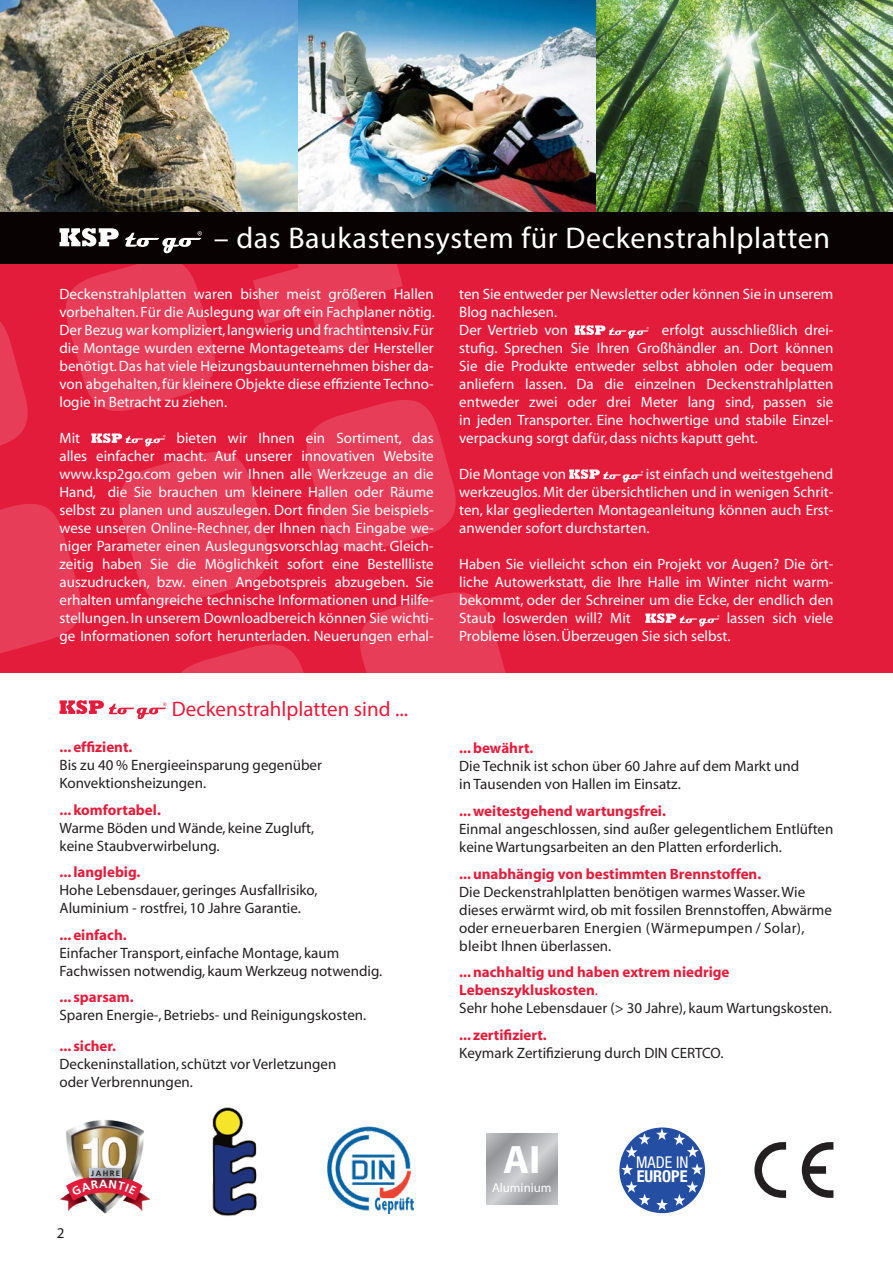
<style>
.page{position:relative;width:893px;height:1263px;background:#fff}
.page>*{position:absolute;margin:0;border:0;box-sizing:border-box;transform-origin:0 0}
.t1{font:700 39.75px "Myriad Pro";color:#fff}
.t2{font:30px "Myriad Pro";letter-spacing:.02em;color:#fff}
.t3{font:21px "Myriad Pro";color:#e41c3b}
.t4{font:700 condensed 16.2px "Helvetica Neue";color:#fff}
.t5{font:condensed 16.2px "Helvetica Neue";color:#fff}
.t6{font:15px/18px "Myriad";color:#fff;text-align:justify}
.t7{font:15px/18px "Myriad";color:#231f20}
.t8{font:700 15px/18px "Myriad";color:#e41c3b}
.t9{font:15px "Myriad Pro";color:#231f20}
.t10{font:12.9px "Myriad Pro";color:#fff}
.t11{font:700 7.8px "Frutiger";letter-spacing:.18em;color:#231f20}
.s1{font-weight:400}
.s2{font-weight:400;color:#231f20}
</style>
<div class="page">
<div style="left:0;top:174px;width:893px;height:499px;background:#e41c3b"></div>
<svg style="left:181px;top:644px;width:123px;height:29px"></svg>
<svg style="left:0;top:322px;width:28px;height:124px"></svg>
<svg style="left:0;top:504px;width:81px;height:149px"></svg>
<svg style="left:360px;top:592px;width:146px;height:81px"></svg>
<svg style="left:306px;top:400px;width:150px;height:152px"></svg>
<svg style="left:253px;top:264px;width:150px;height:91px"></svg>
<img style="left:298px;top:0;width:594px;height:213px">
<img style="left:0;top:0;width:298px;height:213px">
<div style="left:0;top:213px;width:893px;height:51px;background:#080302"></div>
<svg style="left:60px;top:228px;width:155px;height:183px"></svg>
<svg style="left:60px;top:700px;width:106px;height:19px"></svg>
<svg style="left:91px;top:433px;width:178px;height:171px"></svg>
<svg style="left:575px;top:325px;width:74px;height:13px"></svg>
<svg style="left:569px;top:469px;width:74px;height:13px"></svg>
<svg style="left:645px;top:613px;width:74px;height:13px"></svg>
<div style="left:619px;top:1127px;width:86px;height:86px;background:#244ea1;border-radius:50%"></div>
<svg style="left:626px;top:1133px;width:24px;height:24px"></svg>
<svg style="left:656px;top:1128px;width:43px;height:29px"></svg>
<svg style="left:621px;top:1163px;width:12px;height:12px"></svg>
<svg style="left:691px;top:1163px;width:12px;height:12px"></svg>
<svg style="left:656px;top:1181px;width:42px;height:29px"></svg>
<svg style="left:626px;top:1181px;width:24px;height:24px"></svg>
<svg style="left:754px;top:1142px;width:32px;height:56px"></svg>
<svg style="left:802px;top:1142px;width:31px;height:56px"></svg>
<svg style="left:486px;top:1133px;width:71px;height:72px;background:#b2b3b6"></svg>
<img style="left:327px;top:1126px;width:87px;height:87px">
<img style="left:213px;top:1107px;width:44px;height:109px">
<img style="left:60px;top:1120px;width:91px;height:93px">
<div style="left:81px;top:1164px;width:49px;height:26px;background:#231f20;opacity:.75"></div>
<svg style="left:90px;top:1168px;width:32px;height:8px"></svg>
<hr style="left:892px;top:0;width:1px;height:235px;background:#e41c3b">
<svg style="left:66px;top:1176px;width:76px;height:24px;background:#c54756"></svg>
<h2 class="t2" style="left:214px;top:219px;width:618px">– das Baukastensystem für Deckenstrahlplatten</h2>
<p class="t6" style="left:60px;top:286px;width:377px">Deckenstrahlplatten waren bisher meist größeren Hallen vorbehalten. Für die Auslegung war oft ein Fachplaner nötig.<br>Der Bezug war kompliziert, langwierig und frachtintensiv. Für die Montage wurden externe Montageteams der Hersteller benötigt. Das hat viele Heizungsbauunternehmen bisher da&shy;von abgehalten, für kleinere Objekte diese effiziente Techno&shy;logie in Betracht zu ziehen.</p>
<p class="t6" style="left:60px;top:430px;width:22px">Mit</p>
<p class="t6" style="left:60px;top:430px;width:376px;text-indent:117px">bieten wir Ihnen ein Sortiment, das alles einfacher macht. Auf unserer innovativen Website www.ksp2go.com geben wir Ihnen alle Werkzeuge an die Hand, die Sie brauchen um kleinere Hallen oder Räume selbst zu planen und auszulegen. Dort finden Sie beispiels&shy;wese unseren Online-Rechner, der Ihnen nach Eingabe we&shy;niger Parameter einen Auslegungsvorschlag macht. Gleich&shy;zeitig haben Sie die Möglichkeit sofort eine Bestellliste auszudrucken, bzw. einen Angebotspreis abzugeben. Sie erhalten umfangreiche technische Informationen und Hilfe&shy;stellungen. In unserem Downloadbereich können Sie wichti&shy;ge Informationen sofort herunterladen. Neuerungen erhal-</p>
<h3 class="t3" style="left:172px;top:696px;width:238px">Deckenstrahlplatten sind ...</h3>
<p class="t8" style="left:60px;top:738px;width:74px">... effizient.</p>
<p class="t7" style="left:60px;top:757px;width:264px">Bis zu 40 % Energieeinsparung gegenüber<br>Konvektionsheizungen.</p>
<p class="t8" style="left:60px;top:801px;width:103px">... komfortabel.</p>
<p class="t7" style="left:60px;top:819px;width:256px">Warme Böden und Wände, keine Zugluft, keine Staubverwirbelung.</p>
<p class="t8" style="left:60px;top:863px;width:82px">... langlebig.</p>
<p class="t7" style="left:60px;top:882px;width:259px">Hohe Lebensdauer, geringes Ausfallrisiko,<br>Aluminium - rostfrei, 10 Jahre Garantie.</p>
<p class="t8" style="left:60px;top:926px;width:69px">... einfach.</p>
<p class="t7" style="left:60px;top:944px;width:324px">Einfacher Transport, einfache Montage, kaum<br>Fachwissen notwendig, kaum Werkzeug notwendig.</p>
<p class="t8" style="left:60px;top:988px;width:76px">... sparsam.</p>
<p class="t7" style="left:60px;top:1007px;width:308px">Sparen Energie-, Betriebs- und Reinigungskosten.</p>
<p class="t8" style="left:60px;top:1037px;width:58px">... sicher.</p>
<p class="t7" style="left:60px;top:1055px;width:278px">Deckeninstallation, schützt vor Verletzungen oder Verbrennungen.</p>
<p class="t9" style="left:57px;top:1224px;width:9px">2</p>
<p class="t11" style="left:91px;top:1169px;width:30px">JAHRE</p>
<p class="t6" style="left:459px;top:286px;width:376px;text-align:left">ten Sie entweder per Newsletter oder können Sie in unserem<br>Blog nachlesen.<br>Der Vertrieb von</p>
<p class="t6" style="left:459px;top:322px;width:376px;text-indent:203px">erfolgt ausschließlich drei&shy;stufig. Sprechen Sie Ihren Großhändler an. Dort können Sie die Produkte entweder selbst abholen oder bequem anliefern lassen. Da die einzelnen Deckenstrahlplatten entweder zwei oder drei Meter lang sind, passen sie in jeden Transporter. Eine hochwertige und stabile Einzel&shy;verpackung sorgt dafür, dass nichts kaputt geht.</p>
<p class="t6" style="left:459px;top:466px;width:108px">Die Montage von</p>
<p class="t6" style="left:459px;top:466px;width:376px;text-indent:187px">ist einfach und weitestgehend werkzeuglos. Mit der übersichtlichen und in wenigen Schrit&shy;ten, klar gegliederten Montageanleitung können auch Erst&shy;anwender sofort durchstarten.</p>
<p class="t6" style="left:459px;top:556px;width:376px">Haben Sie vielleicht schon ein Projekt vor Augen? Die ört&shy;liche Autowerkstatt, die Ihre Halle im Winter nicht warm&shy;bekommt, oder der Schreiner um die Ecke, der endlich den Staub loswerden will? Mit</p>
<p class="t6" style="left:459px;top:610px;width:376px;text-indent:267px">lassen sich viele<br>Probleme lösen. Überzeugen Sie sich selbst.</p>
<p class="t8" style="left:459px;top:740px;width:76px">... bewährt.</p>
<p class="t7" style="left:459px;top:758px;width:341px">Die Technik ist schon über 60 Jahre auf dem Markt und in Tausenden von Hallen im Einsatz.</p>
<p class="t8" style="left:459px;top:802px;width:208px">... weitestgehend wartungsfrei.</p>
<p class="t7" style="left:459px;top:821px;width:376px">Einmal angeschlossen, sind außer gelegentlichem Entlüften keine Wartungsarbeiten an den Platten erforderlich.</p>
<p class="t8" style="left:459px;top:865px;width:304px">... unabhängig von bestimmten Brennstoffen.</p>
<p class="t7" style="left:459px;top:883px;width:374px">Die Deckenstrahlplatten benötigen warmes Wasser. Wie dieses erwärmt wird, ob mit fossilen Brennstoffen, Abwärme oder erneuerbaren Energien (Wärmepumpen / Solar), bleibt Ihnen überlassen.</p>
<p class="t8" style="left:459px;top:963px;width:374px">... nachhaltig und haben extrem niedrige<br>Lebenszykluskosten<span class="s1">.<br></span><span class="s2">Sehr hohe Lebensdauer (&gt; 30 Jahre), kaum Wartungskosten.</span></p>
<p class="t8" style="left:459px;top:1026px;width:89px">... zertifiziert.</p>
<p class="t7" style="left:459px;top:1044px;width:266px">Keymark Zertifizierung durch DIN CERTCO.</p>
<h1 class="t1" style="left:503px;top:1133px;width:39px">AI</h1>
<p class="t5" style="left:636px;top:1153px;width:54px">MADE IN</p>
<p class="t10" style="left:492px;top:1180px;width:61px">Aluminium</p>
<p class="t4" style="left:637px;top:1163px;width:52px">EUROPE</p>
</div>
